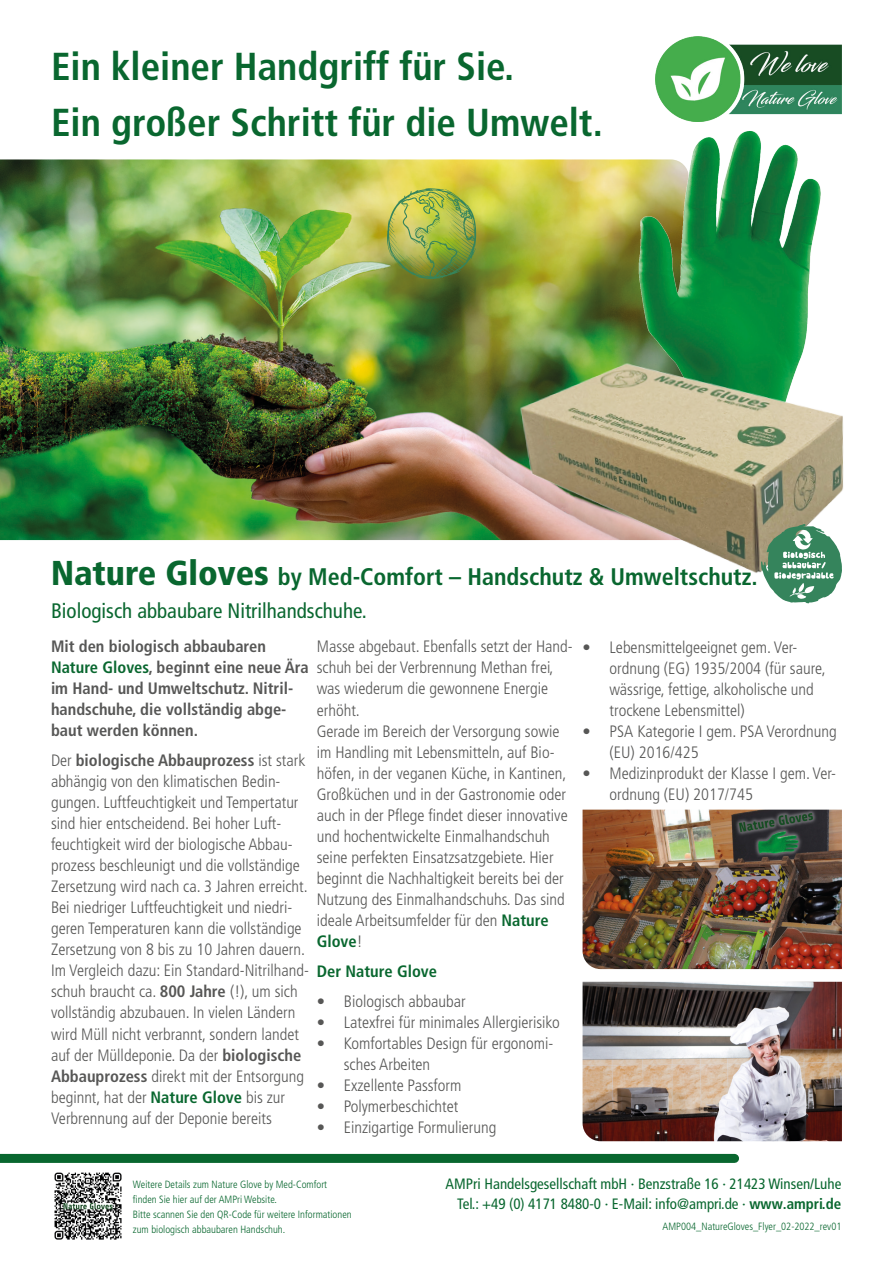
<style>
.page{position:relative;width:893px;height:1263px;background:#fff}
.page>*{position:absolute;margin:0;border:0;box-sizing:border-box;transform-origin:0 0}
.t1{font:700 condensed 39px/55.5px "Frutiger LT Pro";color:#09672f}
.t2{font:700 condensed 24px "Frutiger LT Pro";color:#09672f}
.t3{font:condensed 21px "Frutiger LT Pro";color:#09672f}
.t4{font:300 condensed 16.5px/21px "Frutiger LT Pro";color:#575756}
.t5{font:700 condensed 16.5px/21px "Frutiger LT Pro";color:#575756}
.t6{font:700 condensed 16.5px "Frutiger LT Pro";color:#09672f}
.t7{font:condensed 15px/19.5px "Frutiger LT Pro";color:#09672f;text-align:right}
.t8{font:300 condensed 10.5px/15px "Frutiger LT Pro";color:#09672f}
.s1{font-weight:900;font-size:34.5px}
.s2{color:#09672f}
.s3{font-weight:700}
.s4{font-weight:700;color:#09672f}
</style>
<div class="page">
<img style="left:0;top:159px;width:554px;height:381px">
<img style="left:583px;top:810px;width:259px;height:159px">
<img style="left:583px;top:982px;width:259px;height:159px">
<div style="left:0;top:1154px;width:735px;height:9px;background:#09672f"></div>
<img style="left:554px;top:131px;width:267px;height:186px">
<img style="left:457px;top:317px;width:387px;height:287px">
<img style="left:387px;top:188px;width:89px;height:92px">
<svg style="left:761px;top:524px;width:81px;height:79px"></svg>
<img style="left:54px;top:1172px;width:68px;height:68px">
<img style="left:656px;top:37px;width:186px;height:85px">
<h1 class="t1" style="left:51px;top:39px;width:553px">Ein kleiner Handgriff für Sie.<br>Ein großer Schritt für die Umwelt.</h1>
<h2 class="t2" style="left:51px;top:563px;width:708px"><span class="s1">Nature Gloves</span> by Med-Comfort – Handschutz &amp; Umweltschutz.</h2>
<p class="t3" style="left:51px;top:599px;width:317px">Biologisch abbaubare Nitrilhandschuhe.</p>
<p class="t5" style="left:51px;top:636px;width:259px">Mit den biologisch abbaubaren<br><span class="s2">Nature Gloves</span>, beginnt eine neue Ära im Hand- und Umweltschutz. Nitril&shy;handschuhe, die vollständig abge&shy;baut werden können.</p>
<p class="t4" style="left:51px;top:750px;width:259px">Der <span class="s3">biologische Abbauprozess</span> ist stark abhängig von den klimatischen Bedin&shy;gungen. Luftfeuchtigkeit und Tempertatur sind hier entscheidend. Bei hoher Luft&shy;feuchtigkeit wird der biologische Abbau&shy;prozess beschleunigt und die vollständige Zersetzung wird nach ca. 3 Jahren erreicht.<br>Bei niedriger Luftfeuchtigkeit und niedri&shy;geren Temperaturen kann die vollständige Zersetzung von 8 bis zu 10 Jahren dauern.<br>Im Vergleich dazu: Ein Standard-Nitrilhand&shy;schuh braucht ca. <span class="s3">800 Jahre</span> (!), um sich vollständig abzubauen. In vielen Ländern wird Müll nicht verbrannt, sondern landet auf der Mülldeponie. Da der <span class="s3">biologische Abbauprozess</span> direkt mit der Entsorgung beginnt, hat der <span class="s4">Nature Glove</span> bis zur Verbrennung auf der Deponie bereits</p>
<p class="t4" style="left:317px;top:636px;width:257px">Masse abgebaut. Ebenfalls setzt der Hand&shy;schuh bei der Verbrennung Methan frei, was wiederum die gewonnene Energie erhöht.<br>Gerade im Bereich der Versorgung sowie im Handling mit Lebensmitteln, auf Bio&shy;höfen, in der veganen Küche, in Kantinen, Großküchen und in der Gastronomie oder auch in der Pflege findet dieser innovative und hochentwickelte Einmalhandschuh seine perfekten Einsatzsatzgebiete. Hier beginnt die Nachhaltigkeit bereits bei der Nutzung des Einmalhandschuhs. Das sind ideale Arbeitsumfelder für den <span class="s4">Nature Glove</span>!</p>
<p class="t6" style="left:317px;top:961px;width:122px">Der Nature Glove</p>
<p class="t4" style="left:317px;top:990px;width:150px">• Biologisch abbaubar</p>
<p class="t4" style="left:317px;top:1011px;width:244px">• Latexfrei für minimales Allergierisiko</p>
<p class="t4" style="left:344px;top:1032px;width:211px;text-indent:-27px">• Komfortables Design für ergonomi&shy;sches Arbeiten</p>
<p class="t4" style="left:317px;top:1074px;width:146px">• Exzellente Passform</p>
<p class="t4" style="left:317px;top:1095px;width:143px">• Polymerbeschichtet</p>
<p class="t4" style="left:317px;top:1116px;width:181px">• Einzigartige Formulierung</p>
<p class="t4" style="left:610px;top:636px;width:218px;text-indent:-27px">• Lebensmittelgeeignet gem. Ver&shy;ordnung (EG) 1935/2004 (für saure, wässrige, fettige, alkoholische und trockene Lebensmittel)</p>
<p class="t4" style="left:610px;top:720px;width:229px;text-indent:-27px">• PSA Kategorie I gem. PSA Verordnung (EU) 2016/425</p>
<p class="t4" style="left:610px;top:762px;width:228px;text-indent:-27px">• Medizinprodukt der Klasse I gem. Ver&shy;ordnung (EU) 2017/745</p>
<p class="t8" style="left:133px;top:1176px;width:220px">Weitere Details zum Nature Glove by Med-Comfort finden Sie hier auf der AMPri Website.<br>Bitte scannen Sie den QR-Code für weitere Informationen zum biologisch abbaubaren Handschuh.</p>
<p class="t7" style="left:446px;top:1174px;width:397px">AMPri Handelsgesellschaft mbH · Benzstraße 16 · 21423 Winsen/Luhe<br>Tel.: +49 (0) 4171 8480-0 · E-Mail: info@ampri.de · <span class="s3">www.ampri.de</span></p>
<p class="t8" style="left:663px;top:1219px;width:180px">AMP004_NatureGloves_Flyer_02-2022_rev01</p>
</div>
